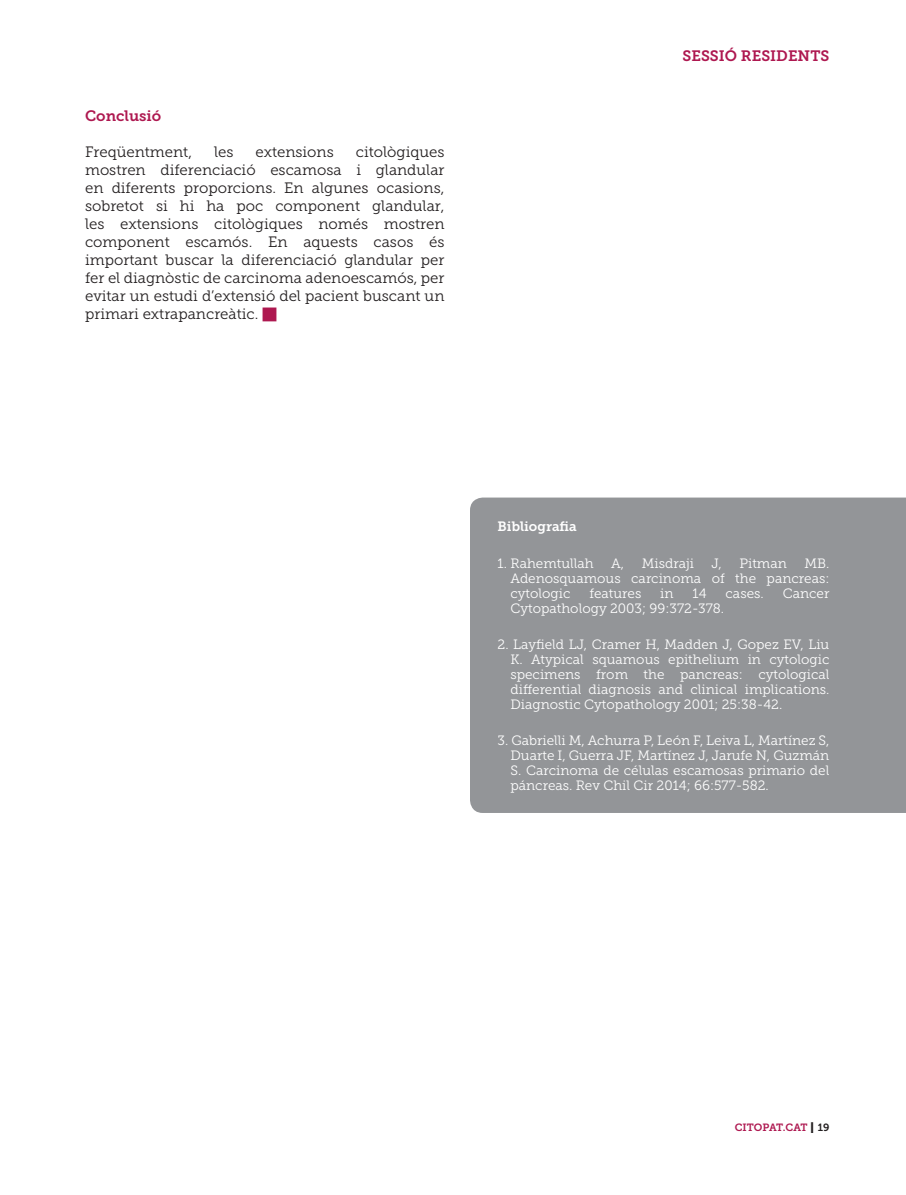
<style>
.page{position:relative;width:906px;height:1195px;background:#fff}
.page>*{position:absolute;margin:0;border:0;box-sizing:border-box;transform-origin:0 0}
.t1{font:15px/18px "Museo Slab 300";color:#231f20;text-align:justify}
.t2{font:15px "Museo Slab 700";color:#ae1850}
.t3{font:13.5px/15px "Museo Slab 300";color:#fff;text-align:justify}
.t4{font:13.5px "Museo Slab 700";color:#fff}
.t5{font:10.5px "Museo Slab 700";color:#ae1850}
.s1{color:#ae1850}
.s2{font-family:"Helvetica";font-weight:700;font-size:15px;color:#231f20}
.s3{color:#231f20}
</style>
<div class="page">
<div style="left:470px;top:497px;width:436px;height:316px;background:#939598"></div>
<p class="t2" style="left:85px;top:110px;width:78px">Conclusió</p>
<p class="t1" style="left:85px;top:144px;width:108px">Freqüentment,</p>
<p class="t1" style="left:214px;top:144px;width:21px">les</p>
<p class="t1" style="left:255px;top:144px;width:80px">extensions</p>
<p class="t1" style="left:85px;top:144px;width:361px;text-indent:271px">citològiques mostren diferenciació escamosa i glandular en diferents proporcions. En algunes ocasions, sobretot si hi ha poc component glandular, les extensions citològiques només mostren component escamós. En aquests casos és important buscar la diferenciació glandular per fer el diagnòstic de carcinoma adenoescamós, per evitar un estudi d’extensió del pacient buscant un primari extrapancreàtic. <span class="s1">■</span></p>
<p class="t2" style="left:682px;top:50px;width:148px">SESSIÓ RESIDENTS</p>
<p class="t4" style="left:497px;top:522px;width:81px">Bibliografia</p>
<p class="t3" style="left:497px;top:556px;width:97px">1. Rahemtullah</p>
<p class="t3" style="left:611px;top:556px;width:14px">A,</p>
<p class="t3" style="left:642px;top:556px;width:54px">Misdraji</p>
<p class="t3" style="left:711px;top:556px;width:12px">J,</p>
<p class="t3" style="left:739px;top:556px;width:49px">Pitman</p>
<p class="t3" style="left:510px;top:556px;width:320px;text-indent:294px">MB.<br>Adenosquamous carcinoma of the pancreas: cytologic</p>
<p class="t3" style="left:589px;top:586px;width:53px">features</p>
<p class="t3" style="left:660px;top:586px;width:15px">in</p>
<p class="t3" style="left:692px;top:586px;width:16px">14</p>
<p class="t3" style="left:725px;top:586px;width:40px">cases.</p>
<p class="t3" style="left:782px;top:586px;width:48px">Cancer</p>
<p class="t3" style="left:510px;top:601px;width:215px">Cytopathology 2003; 99:372-378.</p>
<p class="t3" style="left:510px;top:638px;width:320px;text-indent:-13px">2. Layfield LJ, Cramer H, Madden J, Gopez EV, Liu K. Atypical squamous epithelium in cytologic specimens from the pancreas: cytological differential diagnosis and clinical implications.<br>Diagnostic Cytopathology 2001; 25:38-42.</p>
<p class="t3" style="left:510px;top:734px;width:320px;text-indent:-13px">3. Gabrielli M, Achurra P, León F, Leiva L, Martínez S, Duarte I, Guerra JF, Martínez J, Jarufe N, Guzmán S. Carcinoma de células escamosas primario del páncreas. Rev Chil Cir 2014; 66:577-582.</p>
<p class="t5" style="left:734px;top:1123px;width:96px">CITOPAT.CAT <span class="s2">|</span> <span class="s3">19</span></p>
</div>
